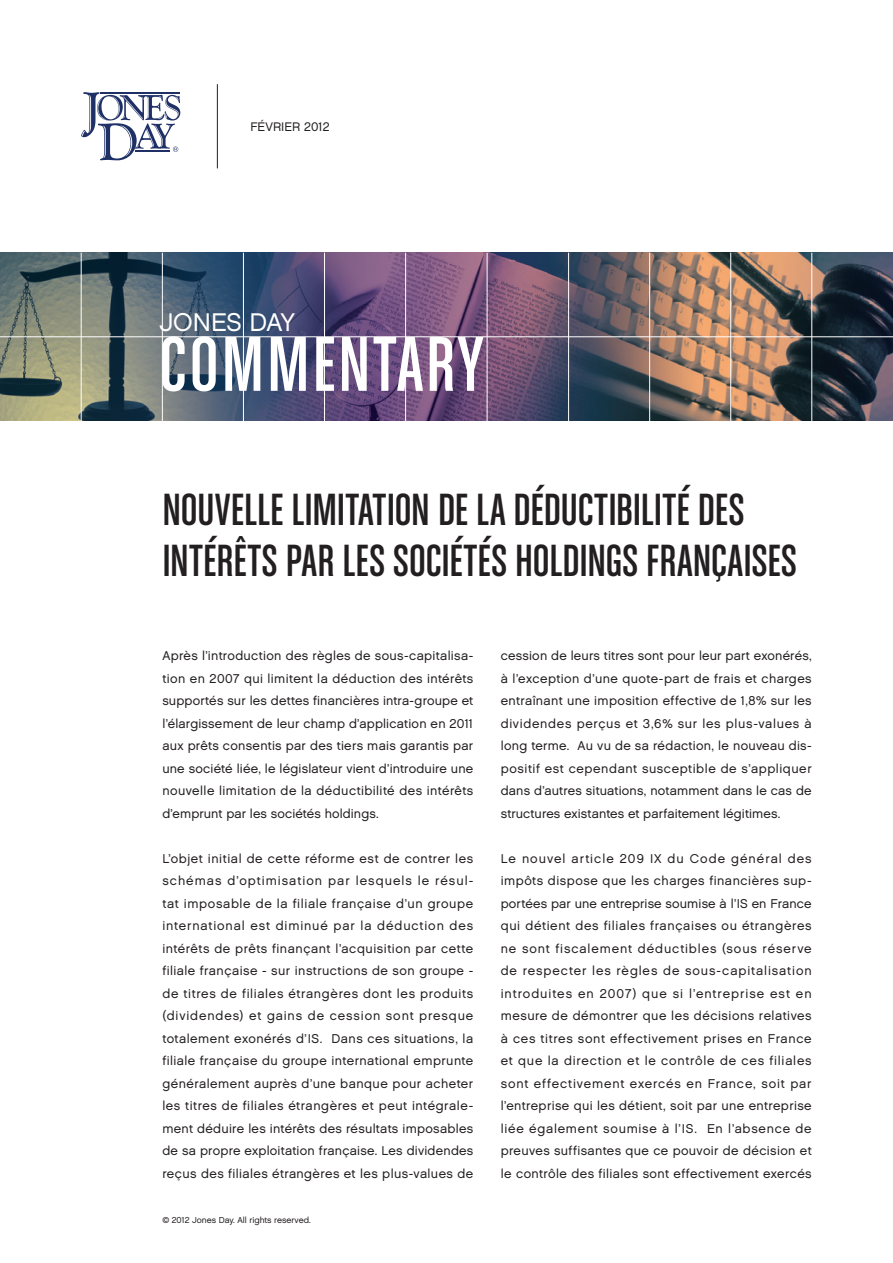
<style>
.page{position:relative;width:893px;height:1263px;background:#fff}
.page>*{position:absolute;margin:0;border:0;box-sizing:border-box;transform-origin:0 0}
.t1{font:82.5px "Chalet Comprime Cologne Sixty";letter-spacing:.035em;color:#fff}
.t2{font:48px/51px "Chalet Comprime Cologne Sixty";letter-spacing:.005em;color:#231f20}
.t3{font:25.5px "Chalet London Nineteen Sixty";letter-spacing:-.005em;color:#fff}
.t4{font:12.75px/22.5px "Chalet London Nineteen Sixty";letter-spacing:.02em;color:#231f20;text-align:justify}
.t5{font:12.3px "Chalet London Nineteen Sixty";color:#231f20}
.t6{font:8.7px "Chalet London Nineteen Sixty";color:#231f20}
</style>
<div class="page">
<hr style="left:217px;top:84px;width:1px;height:84px;background:#231f20">
<img style="left:0;top:253px;width:893px;height:168px">
<hr style="left:81px;top:253px;width:1px;height:168px;background:#fff">
<hr style="left:162px;top:253px;width:1px;height:168px;background:#fff">
<hr style="left:243px;top:253px;width:1px;height:168px;background:#fff">
<hr style="left:324px;top:253px;width:1px;height:168px;background:#fff">
<hr style="left:405px;top:253px;width:1px;height:168px;background:#fff">
<hr style="left:487px;top:253px;width:1px;height:168px;background:#fff">
<hr style="left:568px;top:253px;width:1px;height:168px;background:#fff">
<hr style="left:649px;top:253px;width:1px;height:168px;background:#fff">
<hr style="left:730px;top:253px;width:1px;height:168px;background:#fff">
<hr style="left:811px;top:253px;width:1px;height:168px;background:#fff">
<hr style="left:0;top:337px;width:893px;height:1px;background:#fff">
<svg style="left:81px;top:92px;width:99px;height:68px"></svg>
<p class="t5" style="left:250px;top:119px;width:81px">Février 2012</p>
<h3 class="t3" style="left:159px;top:306px;width:137px">JONES DAY</h3>
<h1 class="t1" style="left:159px;top:319px;width:325px">COMMENTARY</h1>
<h2 class="t2" style="left:162px;top:483px;width:636px">NOUVELLE LIMITATION DE LA DÉDUCTIBILITÉ DES<br>INTÉRÊTS PAR LES SOCIÉTÉS HOLDINGS FRANÇAISES</h2>
<p class="t4" style="left:162px;top:644px;width:313px">Après l’introduction des règles de sous-capitalisa&shy;tion en 2007 qui limitent la déduction des intérêts supportés sur les dettes financières intra-groupe et l’élargissement de leur champ d’application en 2011 aux prêts consentis par des tiers mais garantis par une société liée, le législateur vient d’introduire une nouvelle limitation de la déductibilité des intérêts d’emprunt par les sociétés holdings.</p>
<p class="t4" style="left:162px;top:847px;width:313px">L’objet initial de cette réforme est de contrer les schémas d’optimisation par lesquels le résul&shy;tat imposable de la filiale française d’un groupe international est diminué par la déduction des intérêts de prêts finançant l’acquisition par cette filiale française - sur instructions de son groupe - de titres de filiales étrangères dont les produits (dividendes) et gains de cession sont presque totalement exonérés d’IS. Dans ces situations, la filiale française du groupe international emprunte généralement auprès d’une banque pour acheter les titres de filiales étrangères et peut intégrale&shy;ment déduire les intérêts des résultats imposables de sa propre exploitation française. Les dividendes reçus des filiales étrangères et les plus-values de</p>
<p class="t6" style="left:162px;top:1214px;width:150px">© 2012 Jones Day. All rights reserved.</p>
<p class="t4" style="left:501px;top:644px;width:312px">cession de leurs titres sont pour leur part exonérés, à l’exception d’une quote-part de frais et charges entraînant une imposition effective de 1,8% sur les dividendes perçus et 3,6% sur les plus-values à long terme. Au vu de sa rédaction, le nouveau dis&shy;positif est cependant susceptible de s’appliquer dans d’autres situations, notamment dans le cas de structures existantes et parfaitement légitimes.</p>
<p class="t4" style="left:501px;top:847px;width:312px">Le nouvel article 209 IX du Code général des impôts dispose que les charges financières sup&shy;portées par une entreprise soumise à l’IS en France qui détient des filiales françaises ou étrangères ne sont fiscalement déductibles (sous réserve de respecter les règles de sous-capitalisation introduites en 2007) que si l’entreprise est en mesure de démontrer que les décisions relatives à ces titres sont effectivement prises en France et que la direction et le contrôle de ces filiales sont effectivement exercés en France, soit par l’entreprise qui les détient, soit par une entreprise liée également soumise à l’IS. En l’absence de preuves suffisantes que ce pouvoir de décision et le contrôle des filiales sont effectivement exercés</p>
</div>
